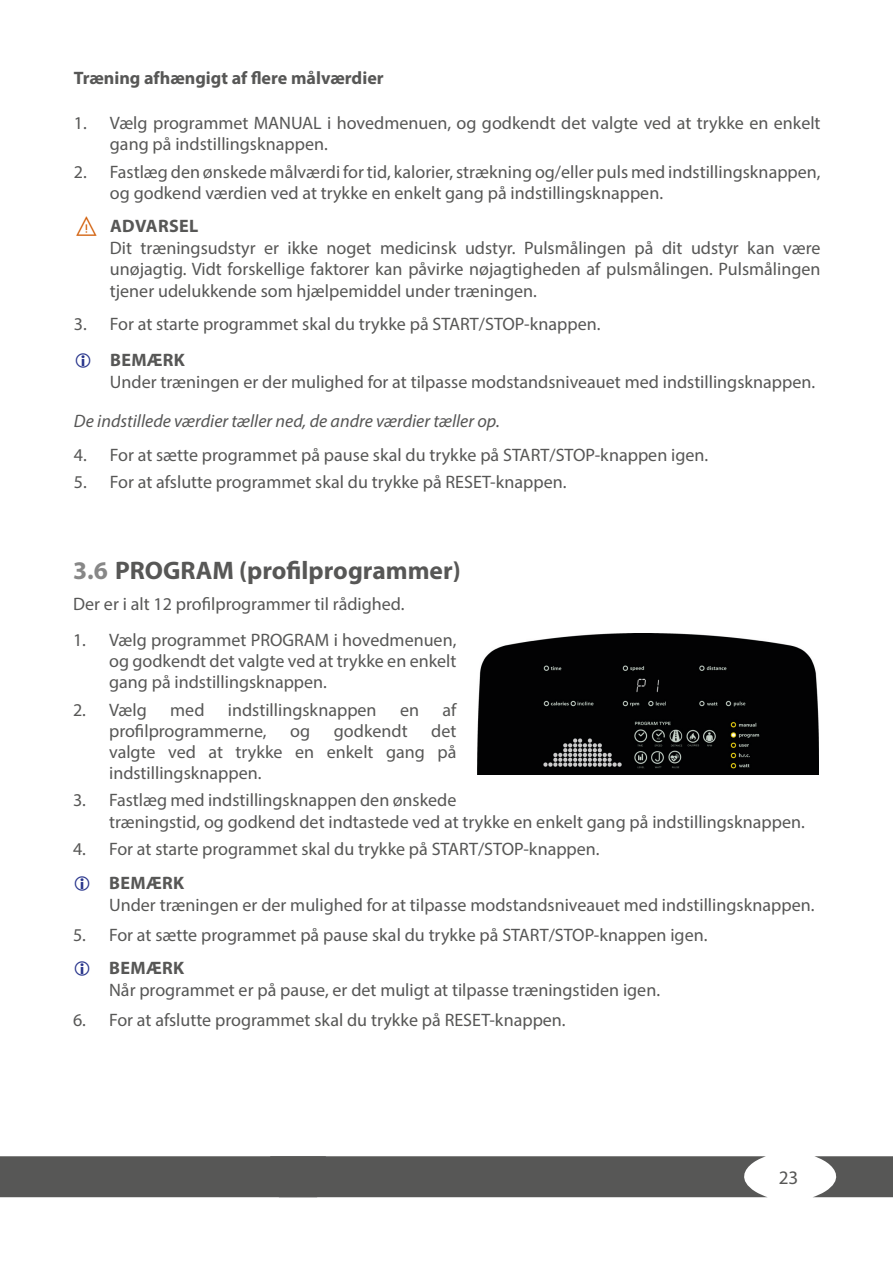
<style>
.page{position:relative;width:893px;height:1263px;background:#fff}
.page>*{position:absolute;margin:0;border:0;box-sizing:border-box;transform-origin:0 0}
.t1{font:700 25.5px "Myriad Pro";color:#575756}
.t2{font:19.2px "Myriad Pro";color:#575756}
.Text_Hinweise{font:18px/21.1px "Myriad Pro";color:#575756}
.t3{font:italic 18px "Myriad Pro";color:#575756}
.Fließtext_Fett{font:700 18px "Myriad Pro";color:#575756}
.Fließtext_Fett-2{font:700 18px "Myriad Pro";letter-spacing:.02em;color:#575756}
.s1{color:#d15c06}
.s2{color:#878787}
</style>
<div class="page">
<img style="left:478px;top:633px;width:340px;height:141px">
<div style="left:0;top:1156px;width:767px;height:41px;background:#575756"></div>
<svg style="left:813px;top:1156px;width:80px;height:41px"></svg>
<p class="Fließtext_Fett" style="left:74px;top:66px;width:311px">Træning afhængigt af flere målværdier</p>
<p class="Text_Hinweise" style="left:110px;top:112px;width:712px;text-indent:-36px">1. Vælg programmet MANUAL i hovedmenuen, og godkendt det valgte ved at trykke en enkelt gang på indstillingsknappen.</p>
<p class="Text_Hinweise" style="left:110px;top:161px;width:712px;text-indent:-36px">2. Fastlæg den ønskede målværdi for tid, kalorier, strækning og/eller puls med indstillingsknappen, og godkend værdien ved at trykke en enkelt gang på indstillingsknappen.</p>
<p class="Fließtext_Fett-2" style="left:74px;top:214px;width:126px"><span class="s1">⚠</span> ADVARSEL</p>
<p class="Text_Hinweise" style="left:110px;top:237px;width:712px;line-height:21.6px;text-align:justify">Dit træningsudstyr er ikke noget medicinsk udstyr. Pulsmålingen på dit udstyr kan være unøjagtig. Vidt forskellige faktorer kan påvirke nøjagtigheden af pulsmålingen. Pulsmålingen tjener udelukkende som hjælpemiddel under træningen.</p>
<p class="Text_Hinweise" style="left:74px;top:313px;width:528px">3. For at starte programmet skal du trykke på START/STOP-knappen.</p>
<p class="Fließtext_Fett" style="left:110px;top:349px;width:76px">BEMÆRK</p>
<p class="Text_Hinweise" style="left:110px;top:371px;width:707px">Under træningen er der mulighed for at tilpasse modstandsniveauet med indstillingsknappen.</p>
<p class="t3" style="left:74px;top:410px;width:427px">De indstillede værdier tæller ned, de andre værdier tæller op.</p>
<p class="Text_Hinweise" style="left:74px;top:444px;width:636px">4. For at sætte programmet på pause skal du trykke på START/STOP-knappen igen.</p>
<p class="Text_Hinweise" style="left:74px;top:471px;width:494px">5. For at afslutte programmet skal du trykke på RESET-knappen.</p>
<p class="t1" style="left:73px;top:554px;width:389px"><span class="s2">3.6</span> PROGRAM (profilprogrammer)</p>
<p class="Text_Hinweise" style="left:73px;top:593px;width:333px">Der er i alt 12 profilprogrammer til rådighed.</p>
<p class="Text_Hinweise" style="left:109px;top:629px;width:349px;text-align:justify;text-indent:-36px">1. Vælg programmet PROGRAM i hovedmenuen, og godkendt det valgte ved at trykke en enkelt gang på indstillingsknappen.</p>
<p class="Text_Hinweise" style="left:73px;top:699px;width:75px">2. Vælg</p>
<p class="Text_Hinweise" style="left:170px;top:699px;width:36px">med</p>
<p class="Text_Hinweise" style="left:228px;top:699px;width:150px">indstillingsknappen</p>
<p class="Text_Hinweise" style="left:400px;top:699px;width:21px">en</p>
<p class="Text_Hinweise" style="left:442px;top:699px;width:15px">af</p>
<p class="Text_Hinweise" style="left:109px;top:720px;width:159px">profilprogrammerne,</p>
<p class="Text_Hinweise" style="left:290px;top:720px;width:21px">og</p>
<p class="Text_Hinweise" style="left:334px;top:720px;width:75px">godkendt</p>
<p class="Text_Hinweise" style="left:109px;top:720px;width:349px;text-align:justify;text-indent:322px">det valgte ved at trykke en enkelt gang på indstillingsknappen.</p>
<p class="Text_Hinweise" style="left:109px;top:789px;width:697px;line-height:21.6px;text-indent:-36px">3. Fastlæg med indstillingsknappen den ønskede<br>træningstid, og godkend det indtastede ved at trykke en enkelt gang på indstillingsknappen.</p>
<p class="Text_Hinweise" style="left:73px;top:838px;width:528px">4. For at starte programmet skal du trykke på START/STOP-knappen.</p>
<p class="Fließtext_Fett" style="left:109px;top:871px;width:76px">BEMÆRK</p>
<p class="Text_Hinweise" style="left:109px;top:894px;width:707px">Under træningen er der mulighed for at tilpasse modstandsniveauet med indstillingsknappen.</p>
<p class="Text_Hinweise" style="left:73px;top:924px;width:636px">5. For at sætte programmet på pause skal du trykke på START/STOP-knappen igen.</p>
<p class="Fließtext_Fett" style="left:109px;top:957px;width:76px">BEMÆRK</p>
<p class="Text_Hinweise" style="left:109px;top:979px;width:552px">Når programmet er på pause, er det muligt at tilpasse træningstiden igen.</p>
<p class="Text_Hinweise" style="left:73px;top:1009px;width:494px">6. For at afslutte programmet skal du trykke på RESET-knappen.</p>
<p class="t2" style="left:779px;top:1166px;width:21px">23</p>
</div>
